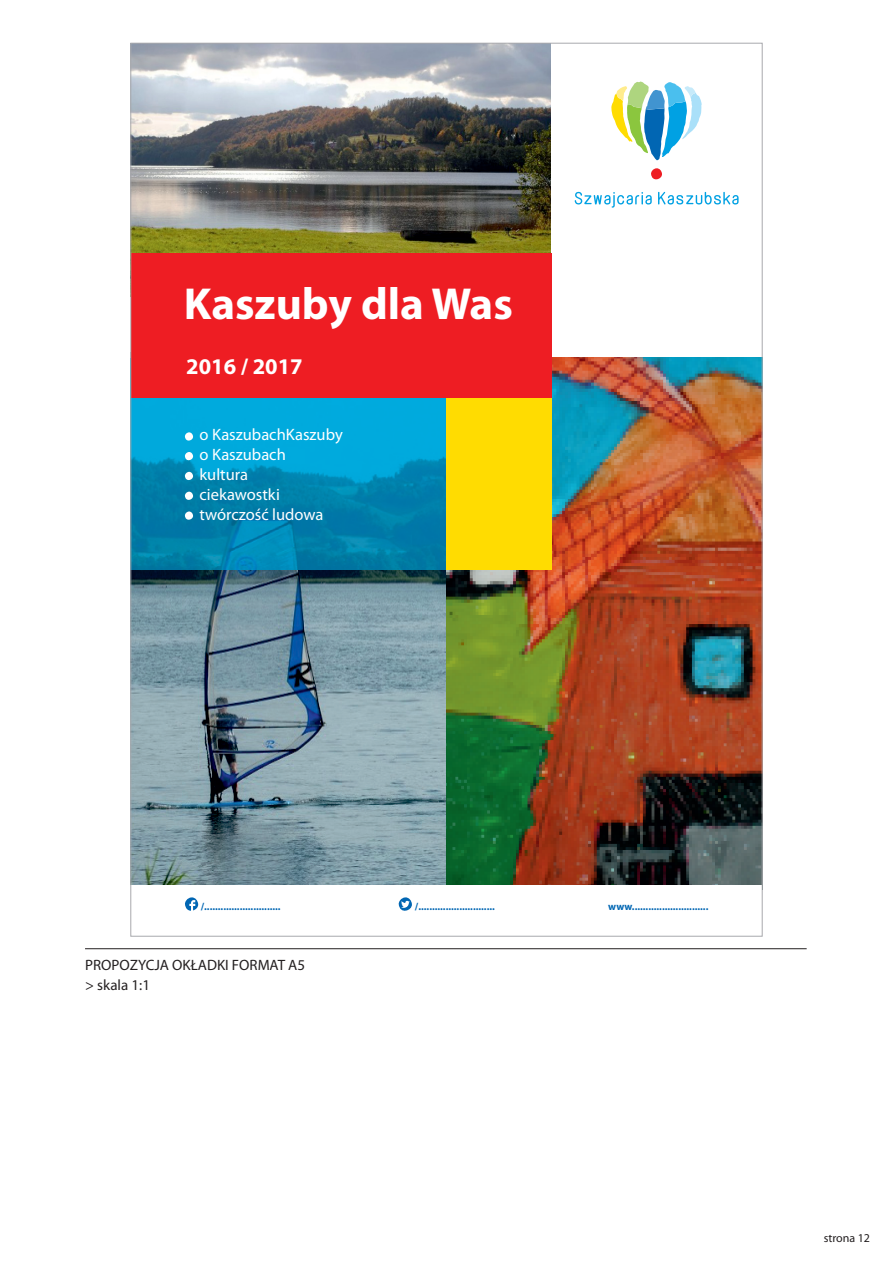
<style>
.page{position:relative;width:893px;height:1263px;background:#fff}
.page>*{position:absolute;margin:0;border:0;box-sizing:border-box;transform-origin:0 0}
.t1{font:700 45px "Myriad Pro";color:#fff}
.t2{font:700 22.5px "Myriad Pro";color:#fff}
.t3{font:16.5px/19.8px "Myriad Pro";color:#fff}
.t4{font:15px/20.5px "Myriad Pro";color:#231f20}
.t5{font:12px "Myriad Pro";color:#231f20}
.t6{font:700 10.5px "Myriad Pro";color:#0166b3}
</style>
<div class="page">
<img style="left:132px;top:569px;width:314px;height:316px">
<img style="left:446px;top:358px;width:315px;height:527px">
<img style="left:132px;top:45px;width:420px;height:209px">
<svg style="left:575px;top:192px;width:77px;height:16px"></svg>
<svg style="left:658px;top:192px;width:81px;height:13px"></svg>
<svg style="left:611px;top:81px;width:91px;height:99px"></svg>
<img style="left:132px;top:398px;width:314px;height:171px">
<div style="left:131px;top:254px;width:421px;height:144px;background:#ee1d23"></div>
<svg style="left:185px;top:432px;width:8px;height:11px"></svg>
<svg style="left:185px;top:452px;width:8px;height:11px"></svg>
<svg style="left:185px;top:472px;width:8px;height:11px"></svg>
<svg style="left:185px;top:492px;width:8px;height:10px"></svg>
<svg style="left:185px;top:511px;width:8px;height:11px"></svg>
<div style="left:446px;top:398px;width:106px;height:171px;background:#ffdc01"></div>
<hr style="left:85px;top:948px;width:722px;height:1px;background:#231f20">
<svg style="left:185px;top:897px;width:13px;height:14px"></svg>
<svg style="left:399px;top:897px;width:13px;height:14px"></svg>
<h1 class="t1" style="left:184px;top:285px;width:331px">Kaszuby dla Was</h1>
<h2 class="t2" style="left:186px;top:357px;width:118px">2016 / 2017</h2>
<h3 class="t3" style="left:200px;top:426px;width:145px">o KaszubachKaszuby o Kaszubach<br>kultura<br>ciekawostki twórczość ludowa</h3>
<p class="t6" style="left:201px;top:902px;width:81px">/............................</p>
<p class="t6" style="left:415px;top:902px;width:81px">/............................</p>
<p class="t6" style="left:608px;top:902px;width:102px">www............................</p>
<h3 class="t4" style="left:85px;top:955px;width:222px">PROPOZYCJA OKŁADKI FORMAT A5 &gt; skala 1:1</h3>
<p class="t5" style="left:824px;top:1233px;width:48px">strona 12</p>
</div>
